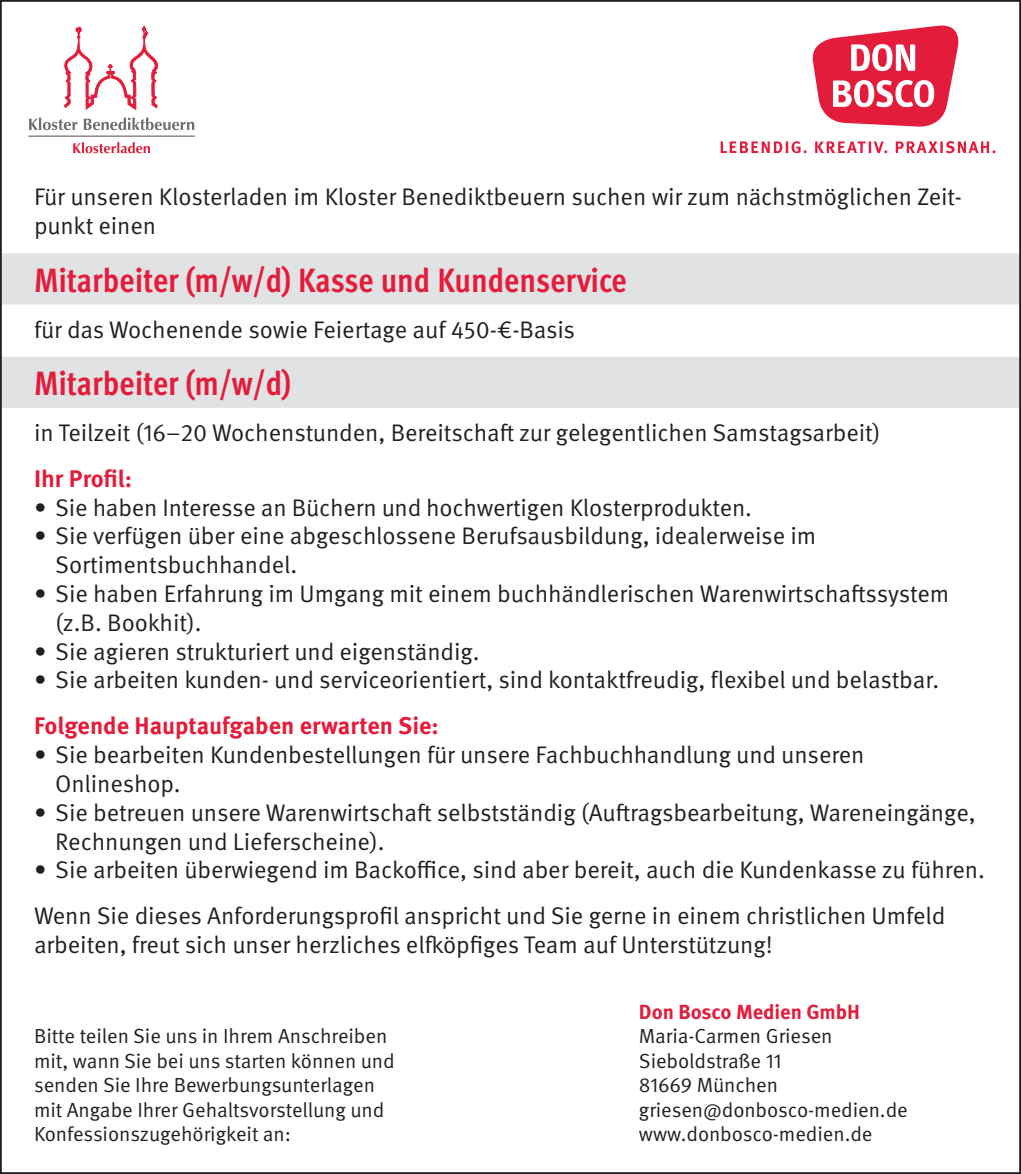
<style>
.page{position:relative;width:1021px;height:1174px;background:#fff}
.page>*{position:absolute;margin:0;border:0;box-sizing:border-box;transform-origin:0 0}
.t1{font:700 condensed 33.6px "Meta OT";color:#e41c3b}
.t2{font:24px/28.8px "Meta OT Norm";letter-spacing:-.005em;color:#231f20}
.t3{font:700 24px "Meta OT";color:#e41c3b}
.t4{font:20.4px/24.6px "Meta OT Norm";letter-spacing:-.005em;color:#231f20}
.t5{font:700 20.4px "Meta OT";letter-spacing:-.005em;color:#e41c3b}
</style>
<div class="page">
<svg style="left:812px;top:25px;width:147px;height:102px"></svg>
<svg style="left:720px;top:141px;width:275px;height:12px"></svg>
<hr style="left:28px;top:135px;width:167px;height:2px;background:#6c6d70">
<svg style="left:64px;top:26px;width:94px;height:84px"></svg>
<svg style="left:29px;top:118px;width:48px;height:12px"></svg>
<svg style="left:84px;top:118px;width:110px;height:12px"></svg>
<svg style="left:73px;top:142px;width:77px;height:11px"></svg>
<div style="left:0;top:253px;width:1020px;height:51px;background:#e1e2e4"></div>
<div style="left:0;top:357px;width:1020px;height:51px;background:#e1e2e4"></div>
<p class="t2" style="left:34px;top:183px;width:929px">Für unseren Klosterladen im Kloster Benediktbeuern suchen wir zum nächstmöglichen Zeit&shy;punkt einen</p>
<h1 class="t1" style="left:34px;top:258px;width:594px">Mitarbeiter (m/w/d) Kasse und Kundenservice</h1>
<p class="t2" style="left:34px;top:315px;width:542px">für das Wochenende sowie Feiertage auf 450-€-Basis</p>
<h1 class="t1" style="left:34px;top:362px;width:259px">Mitarbeiter (m/w/d)</h1>
<p class="t2" style="left:34px;top:418px;width:848px">in Teilzeit (16–20 Wochenstunden, Bereitschaft zur gelegentlichen Samstagsarbeit)</p>
<p class="t3" style="left:34px;top:463px;width:100px">Ihr Profil:</p>
<p class="t2" style="left:34px;top:493px;width:719px">• Sie haben Interesse an Büchern und hochwertigen Klosterprodukten.</p>
<p class="t2" style="left:55px;top:522px;width:762px;text-indent:-21px">• Sie verfügen über eine abgeschlossene Berufsausbildung, idealerweise im<br>Sortimentsbuchhandel.</p>
<p class="t2" style="left:55px;top:579px;width:895px;text-indent:-21px">• Sie haben Erfahrung im Umgang mit einem buchhändlerischen Warenwirtschaftssystem (z.B. Bookhit).</p>
<p class="t2" style="left:34px;top:637px;width:447px">• Sie agieren strukturiert und eigenständig.</p>
<p class="t2" style="left:34px;top:666px;width:906px">• Sie arbeiten kunden- und serviceorientiert, sind kontaktfreudig, flexibel und belastbar.</p>
<p class="t3" style="left:34px;top:710px;width:406px">Folgende Hauptaufgaben erwarten Sie:</p>
<p class="t2" style="left:55px;top:740px;width:810px;text-indent:-21px">• Sie bearbeiten Kundenbestellungen für unsere Fachbuchhandlung und unseren<br>Onlineshop.</p>
<p class="t2" style="left:55px;top:798px;width:921px;text-indent:-21px">• Sie betreuen unsere Warenwirtschaft selbstständig (Auftragsbearbeitung, Wareneingänge,<br>Rechnungen und Lieferscheine).</p>
<p class="t2" style="left:34px;top:847px;width:952px;line-height:45.9px">• Sie arbeiten überwiegend im Backoffice, sind aber bereit, auch die Kundenkasse zu führen.<br>Wenn Sie dieses Anforderungsprofil anspricht und Sie gerne in einem christlichen Umfeld</p>
<p class="t2" style="left:34px;top:930px;width:740px">arbeiten, freut sich unser herzliches elfköpfiges Team auf Unterstützung!</p>
<p class="t4" style="left:34px;top:1024px;width:362px">Bitte teilen Sie uns in Ihrem Anschreiben mit, wann Sie bei uns starten können und senden Sie Ihre Bewerbungsunterlagen mit Angabe Ihrer Gehaltsvorstellung und Konfessionszugehörigkeit an:</p>
<p class="t5" style="left:639px;top:998px;width:222px">Don Bosco Medien GmbH</p>
<p class="t4" style="left:639px;top:1024px;width:270px">Maria-Carmen Griesen<br>Sieboldstraße 11<br>81669 München griesen@donbosco-medien.de www.donbosco-medien.de</p>
</div>
